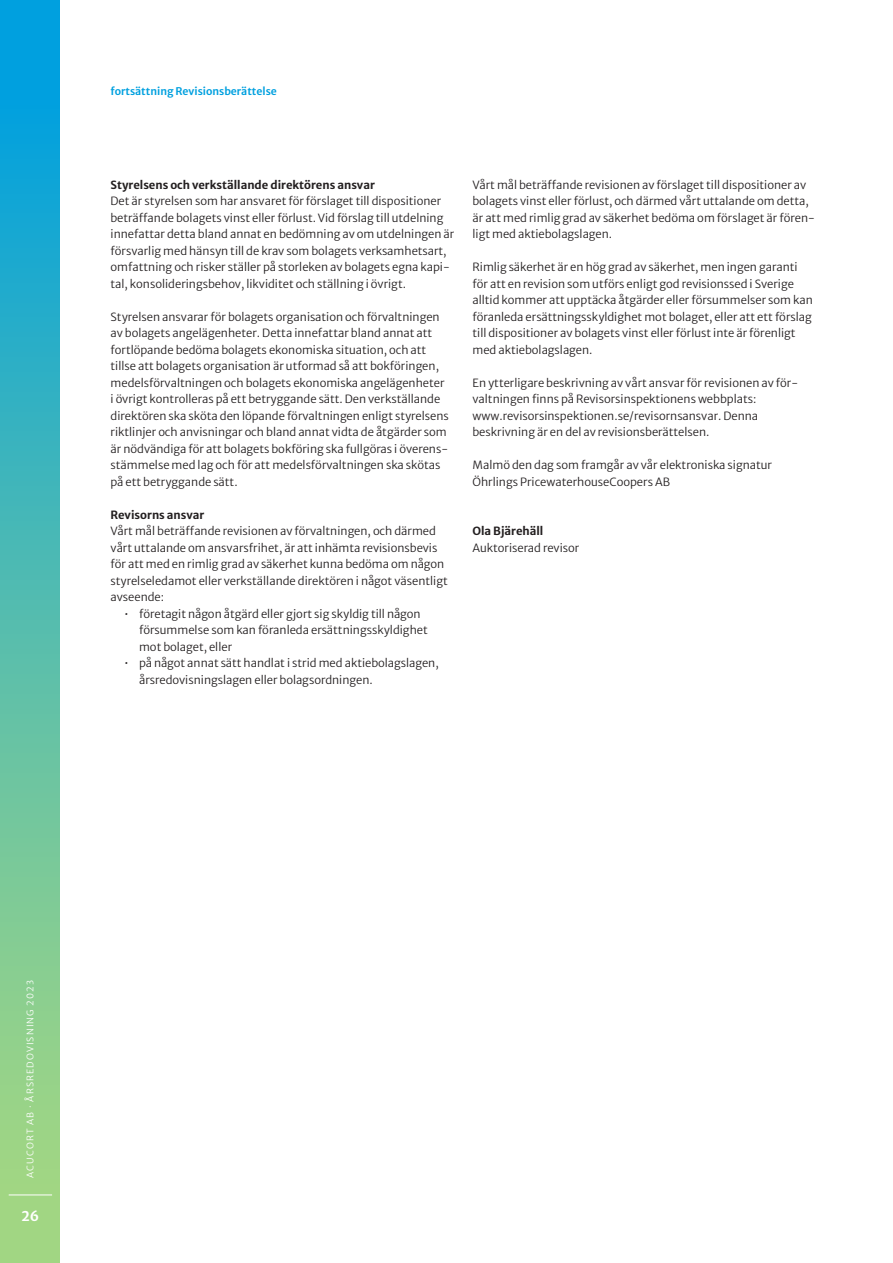
<style>
.page{position:relative;width:893px;height:1263px;background:#fff}
.page>*{position:absolute;margin:0;border:0;box-sizing:border-box;transform-origin:0 0}
.t1{font:700 13.5px "Merriweather Sans";color:#fff}
.t2{font:300 11.25px/16.5px "Merriweather Sans";color:#231f20}
.t3{font:700 11.25px "Merriweather Sans";color:#231f20}
.Acu_Fortsättn_rubrk{font:600 10.5px "Merriweather Sans";color:#00a0df}
.t4{font:300 9px "Merriweather Sans";letter-spacing:.125em;color:#fff}
</style>
<div class="page">
<div style="left:0;top:0;width:60px;height:1263px;background:linear-gradient(to bottom,#009de4,#b0db7a)"></div>
<hr style="left:9px;top:1194px;width:43px;height:1px;background:#fff">
<p class="Acu_Fortsättn_rubrk" style="left:111px;top:82px;width:168px">fortsättning Revisionsberättelse</p>
<p class="t3" style="left:111px;top:174px;width:266px">Styrelsens och verkställande direktörens ansvar</p>
<p class="t2" style="left:111px;top:191px;width:345px">Det är styrelsen som har ansvaret för förslaget till dispositioner beträffande bolagets vinst eller förlust. Vid förslag till utdelning innefattar detta bland annat en bedömning av om utdelningen är försvarlig med hänsyn till de krav som bolagets verksamhetsart, omfattning och risker ställer på storleken av bolagets egna kapi&shy;tal, konsolideringsbehov, likviditet och ställning i övrigt.</p>
<p class="t2" style="left:111px;top:307px;width:340px">Styrelsen ansvarar för bolagets organisation och förvaltningen av bolagets angelägenheter. Detta innefattar bland annat att fortlöpande bedöma bolagets ekonomiska situation, och att tillse att bolagets organisation är utformad så att bokföringen, medelsförvaltningen och bolagets ekonomiska angelägenheter i övrigt kontrolleras på ett betryggande sätt. Den verkställande direktören ska sköta den löpande förvaltningen enligt styrelsens riktlinjer och anvisningar och bland annat vidta de åtgärder som är nödvändiga för att bolagets bokföring ska fullgöras i överens&shy;stämmelse med lag och för att medelsförvaltningen ska skötas på ett betryggande sätt.</p>
<p class="t3" style="left:111px;top:504px;width:95px">Revisorns ansvar</p>
<p class="t2" style="left:111px;top:521px;width:339px">Vårt mål beträffande revisionen av förvaltningen, och därmed vårt uttalande om ansvarsfrihet, är att inhämta revisionsbevis för att med en rimlig grad av säkerhet kunna bedöma om någon styrelseledamot eller verkställande direktören i något väsentligt avseende:</p>
<p class="t2" style="left:124px;top:604px;width:298px">• företagit någon åtgärd eller gjort sig skyldig till någon</p>
<p class="t2" style="left:139px;top:620px;width:290px">försummelse som kan föranleda ersättningsskyldighet</p>
<p class="t2" style="left:139px;top:637px;width:95px">mot bolaget, eller</p>
<p class="t2" style="left:139px;top:653px;width:301px;text-indent:-15px">• på något annat sätt handlat i strid med aktiebolagslagen, årsredovisningslagen eller bolagsordningen.</p>
<p class="t2" style="left:472px;top:175px;width:344px">Vårt mål beträffande revisionen av förslaget till dispositioner av bolagets vinst eller förlust, och därmed vårt uttalande om detta, är att med rimlig grad av säkerhet bedöma om förslaget är fören&shy;ligt med aktiebolagslagen.</p>
<p class="t2" style="left:472px;top:257px;width:342px">Rimlig säkerhet är en hög grad av säkerhet, men ingen garanti för att en revision som utförs enligt god revisionssed i Sverige alltid kommer att upptäcka åtgärder eller försummelser som kan föranleda ersättningsskyldighet mot bolaget, eller att ett förslag till dispositioner av bolagets vinst eller förlust inte är förenligt med aktiebolagslagen.</p>
<p class="t2" style="left:472px;top:373px;width:327px">En ytterligare beskrivning av vårt ansvar för revisionen av för&shy;valtningen finns på Revisorsinspektionens webbplats: www.revisorsinspektionen.se/revisornsansvar. Denna beskrivning är en del av revisionsberättelsen.</p>
<p class="t2" style="left:472px;top:455px;width:301px">Malmö den dag som framgår av vår elektroniska signatur</p>
<p class="t2" style="left:472px;top:472px;width:199px">Öhrlings PricewaterhouseCoopers AB</p>
<p class="t3" style="left:472px;top:521px;width:72px">Ola Bjärehäll</p>
<p class="t2" style="left:472px;top:538px;width:108px">Auktoriserad revisor</p>
<p class="t4" style="left:22px;top:1178px;width:199px;rotate:-90deg">ACUCORT AB · ÅRSREDOVISNING 2023</p>
<p class="t1" style="left:22px;top:1204px;width:19px">26</p>
</div>
